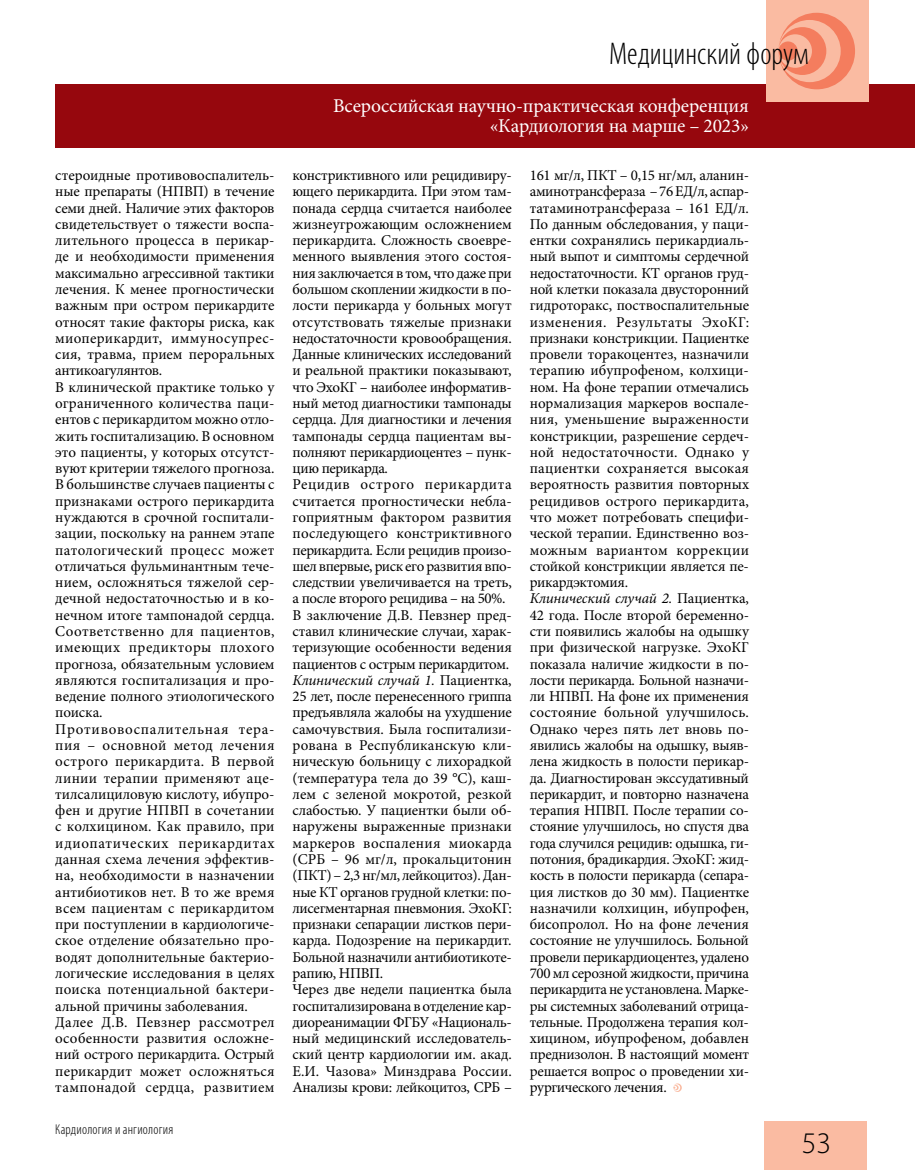
<style>
.page{position:relative;width:915px;height:1170px;background:#fff}
.page>*{position:absolute;margin:0;border:0;box-sizing:border-box;transform-origin:0 0}
.t1{font:300 condensed 31.5px "Myriad Pro";color:#000}
.t2{font:300 30px "Myriad Pro";color:#000}
.t3{font:19.5px/19.5px "Minion Pro";letter-spacing:-.01em;color:#fff;text-align:right}
.t4{font:15px/16.2px "Minion Pro";letter-spacing:-.005em;color:#000}
.t5{font:300 condensed 14.25px "Myriad Pro";letter-spacing:.015em;color:#000}
.s1{font-style:italic}
</style>
<div class="page">
<div style="left:55px;top:84px;width:859px;height:63px;background:#96070d"></div>
<div style="left:765px;top:0;width:102px;height:102px;background:#fabba2"></div>
<svg style="left:778px;top:13px;width:76px;height:76px"></svg>
<div style="left:778px;top:41px;width:19px;height:20px;background:#f47d5e;border-radius:50%"></div>
<div style="left:764px;top:1121px;width:102px;height:48px;background:#fabba2"></div>
<svg style="left:673px;top:1083px;width:8px;height:8px"></svg>
<h1 class="t1" style="left:608px;top:35px;width:201px">Медицинский форум</h1>
<h3 class="t3" style="left:333px;top:96px;width:417px">Всероссийская научно-практическая конференция «Кардиология на марше – 2023»</h3>
<p class="t4" style="left:55px;top:167px;width:221px">стероидные противовоспалитель&shy;ные препараты (НПВП) в течение семи дней. Наличие этих факторов свидетельствует о тяжести воспа&shy;лительного процесса в перикар&shy;де и необходимости применения максимально агрессивной тактики лечения. К менее прогностически важным при остром перикардите относят такие факторы риска, как миоперикардит, иммуносупрес&shy;сия, травма, прием пероральных антикоагулянтов.<br>В клинической практике только у ограниченного количества паци&shy;ентов с перикардитом можно отло&shy;жить госпитализацию. В основном это пациенты, у которых отсутст&shy;вуют критерии тяжелого прогноза.<br>В большинстве случаев пациенты с признаками острого перикардита нуждаются в срочной госпитали&shy;зации, поскольку на раннем этапе патологический процесс может отличаться фульминантным тече&shy;нием, осложняться тяжелой сер&shy;дечной недостаточностью и в ко&shy;нечном итоге тампонадой сердца.<br>Соответственно для пациентов, имеющих предикторы плохого прогноза, обязательным условием являются госпитализация и про&shy;ведение полного этиологического поиска.<br>Противовоспалительная тера&shy;пия – основной метод лечения острого перикардита. В первой линии терапии применяют аце&shy;тилсалициловую кислоту, ибупро&shy;фен и другие НПВП в сочетании с колхицином. Как правило, при идиопатических перикардитах данная схема лечения эффектив&shy;на, необходимости в назначении антибиотиков нет. В то же время всем пациентам с перикардитом при поступлении в кардиологиче&shy;ское отделение обязательно про&shy;водят дополнительные бактерио&shy;логические исследования в целях поиска потенциальной бактери&shy;альной причины заболевания.<br>Далее Д.В. Певзнер рассмотрел особенности развития осложне&shy;ний острого перикардита. Острый перикардит может осложняться тампонадой сердца, развитием</p>
<p class="t4" style="left:292px;top:167px;width:221px">констриктивного или рецидивиру&shy;ющего перикардита. При этом там&shy;понада сердца считается наиболее жизнеугрожающим осложнением перикардита. Сложность своевре&shy;менного выявления этого состоя&shy;ния заключается в том, что даже при большом скоплении жидкости в по&shy;лости перикарда у больных могут отсутствовать тяжелые признаки недостаточности кровообращения.<br>Данные клинических исследований и реальной практики показывают, что ЭхоКГ – наиболее информатив&shy;ный метод диагностики тампонады сердца. Для диагностики и лечения тампонады сердца пациентам вы&shy;полняют перикардиоцентез – пунк&shy;цию перикарда.<br>Рецидив острого перикардита считается прогностически небла&shy;гоприятным фактором развития последующего констриктивного перикардита. Если рецидив произо&shy;шел впервые, риск его развития впо&shy;следствии увеличивается на треть, а после второго рецидива – на 50%.<br>В заключение Д.В. Певзнер пред&shy;ставил клинические случаи, харак&shy;теризующие особенности ведения пациентов с острым перикардитом.<br><span class="s1">Клинический случай 1.</span> Пациентка,<br>25 лет, после перенесенного гриппа предъявляла жалобы на ухудшение самочувствия. Была госпитализи&shy;рована в Республиканскую кли&shy;ническую больницу с лихорадкой (температура тела до 39 °C), каш&shy;лем с зеленой мокротой, резкой слабостью. У пациентки были об&shy;наружены выраженные признаки маркеров воспаления миокарда (СРБ – 96 мг/л, прокальцитонин (ПКТ) – 2,3 нг/мл, лейкоцитоз). Дан&shy;ные КТ органов грудной клетки: по&shy;лисегментарная пневмония. ЭхоКГ: признаки сепарации листков пери&shy;карда. Подозрение на перикардит.<br>Больной назначили антибиотикоте&shy;рапию, НПВП.<br>Через две недели пациентка была госпитализирована в отделение кар&shy;диореанимации ФГБУ «Националь&shy;ный медицинский исследователь&shy;ский центр кардиологии им. акад.<br>Е.И. Чазова» Минздрава России.<br>Анализы крови: лейкоцитоз, СРБ –</p>
<p class="t4" style="left:529px;top:167px;width:221px">161 мг/л, ПКТ – 0,15 нг/мл, аланин&shy;аминотрансфераза – 76 ЕД/л, аспар&shy;татаминотрансфераза – 161 ЕД/л.<br>По данным обследования, у паци&shy;ентки сохранялись перикардиаль&shy;ный выпот и симптомы сердечной недостаточности. КТ органов груд&shy;ной клетки показала двусторонний гидроторакс, поствоспалительные изменения. Результаты ЭхоКГ: признаки констрикции. Пациентке провели торакоцентез, назначили терапию ибупрофеном, колхици&shy;ном. На фоне терапии отмечались нормализация маркеров воспале&shy;ния, уменьшение выраженности констрикции, разрешение сердеч&shy;ной недостаточности. Однако у пациентки сохраняется высокая вероятность развития повторных рецидивов острого перикардита, что может потребовать специфи&shy;ческой терапии. Единственно воз&shy;можным вариантом коррекции стойкой констрикции является пе&shy;рикардэктомия.<br><span class="s1">Клинический случай 2.</span> Пациентка,<br>42 года. После второй беременно&shy;сти появились жалобы на одышку при физической нагрузке. ЭхоКГ показала наличие жидкости в по&shy;лости перикарда. Больной назначи&shy;ли НПВП. На фоне их применения состояние больной улучшилось.<br>Однако через пять лет вновь по&shy;явились жалобы на одышку, выяв&shy;лена жидкость в полости перикар&shy;да. Диагностирован экссудативный перикардит, и повторно назначена терапия НПВП. После терапии со&shy;стояние улучшилось, но спустя два года случился рецидив: одышка, ги&shy;потония, брадикардия. ЭхоКГ: жид&shy;кость в полости перикарда (сепара&shy;ция листков до 30 мм). Пациентке назначили колхицин, ибупрофен, бисопролол. Но на фоне лечения состояние не улучшилось. Больной провели перикардиоцентез, удалено<br>700 мл серозной жидкости, причина перикардита не установлена. Марке&shy;ры системных заболеваний отрица&shy;тельные. Продолжена терапия кол&shy;хицином, ибупрофеном, добавлен преднизолон. В настоящий момент решается вопрос о проведении хи&shy;рургического лечения.</p>
<p class="t5" style="left:55px;top:1120px;width:119px">Кардиология и ангиология</p>
<h2 class="t2" style="left:801px;top:1126px;width:31px">53</h2>
</div>
